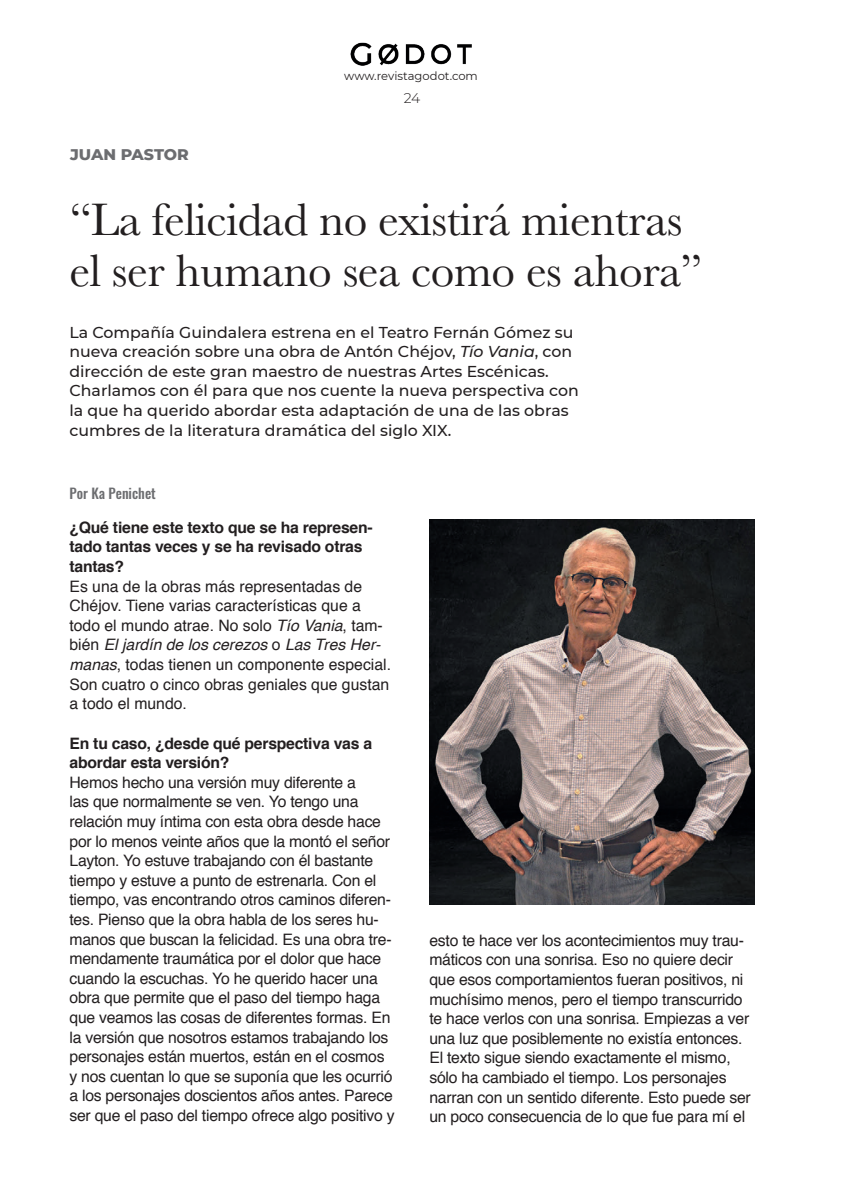
<style>
.page{position:relative;width:844px;height:1191px;background:#fff}
.page>*{position:absolute;margin:0;border:0;box-sizing:border-box;transform-origin:0 0}
.t1{font:47.25px "Baskerville";letter-spacing:-.01em;color:#231f20}
.t2{font:15.75px/19.6px "Helvetica";letter-spacing:-.015em;color:#231f20}
.t3{font:500 15.75px/19.6px "Montserrat";color:#231f20}
.t4{font:700 15.75px/19.6px "Helvetica";letter-spacing:-.015em;color:#231f20}
.t5{font:800 15.75px "Montserrat";letter-spacing:-.005em;color:#6c6d70}
.t6{font:500 14px "Oswald";color:#6c6d70}
.t7{font:300 14px "Montserrat";color:#231f20}
.t8{font:11.55px "Montserrat";color:#231f20}
.s1{font-style:italic}
</style>
<div class="page">
<img style="left:429px;top:520px;width:325px;height:384px">
<img style="left:350px;top:42px;width:121px;height:24px">
<p class="t8" style="left:344px;top:68px;width:135px">www.revistagodot.com</p>
<p class="t5" style="left:70px;top:142px;width:120px">JUAN PASTOR</p>
<p class="t7" style="left:403px;top:89px;width:18px">24</p>
<p class="t1" style="left:69px;top:190px;width:614px">“La felicidad no existirá mientras</p>
<p class="t1" style="left:69px;top:240px;width:634px">el ser humano sea como es ahora”</p>
<p class="t3" style="left:69px;top:321px;width:510px">La Compañía Guindalera estrena en el Teatro Fernán Gómez su nueva creación sobre una obra de Antón Chéjov, <span class="s1">Tío Vania</span>, con dirección de este gran maestro de nuestras Artes Escénicas.<br>Charlamos con él para que nos cuente la nueva perspectiva con la que ha querido abordar esta adaptación de una de las obras cumbres de la literatura dramática del siglo XIX.</p>
<p class="t6" style="left:69px;top:483px;width:88px">Por Ka Penichet</p>
<p class="t4" style="left:69px;top:518px;width:305px">¿Qué tiene este texto que se ha represen&shy;tado tantas veces y se ha revisado otras tantas?</p>
<p class="t2" style="left:69px;top:577px;width:323px">Es una de la obras más representadas de Chéjov. Tiene varias características que a todo el mundo atrae. No solo <span class="s1">Tío Vania</span>, tam&shy;bién <span class="s1">El jardín de los cerezos</span> o <span class="s1">Las Tres Her&shy;manas</span>, todas tienen un componente especial.<br>Son cuatro o cinco obras geniales que gustan a todo el mundo.</p>
<p class="t4" style="left:69px;top:733px;width:304px">En tu caso, ¿desde qué perspectiva vas a abordar esta versión?</p>
<p class="t2" style="left:69px;top:773px;width:326px">Hemos hecho una versión muy diferente a<br>las que normalmente se ven. Yo tengo una relación muy íntima con esta obra desde hace por lo menos veinte años que la montó el señor Layton. Yo estuve trabajando con él bastante tiempo y estuve a punto de estrenarla. Con el tiempo, vas encontrando otros caminos diferen&shy;tes. Pienso que la obra habla de los seres hu&shy;manos que buscan la felicidad. Es una obra tre&shy;mendamente traumática por el dolor que hace cuando la escuchas. Yo he querido hacer una obra que permite que el paso del tiempo haga que veamos las cosas de diferentes formas. En la versión que nosotros estamos trabajando los personajes están muertos, están en el cosmos y nos cuentan lo que se suponía que les ocurrió a los personajes doscientos años antes. Parece ser que el paso del tiempo ofrece algo positivo y</p>
<p class="t2" style="left:429px;top:931px;width:323px">esto te hace ver los acontecimientos muy trau&shy;máticos con una sonrisa. Eso no quiere decir que esos comportamientos fueran positivos, ni muchísimo menos, pero el tiempo transcurrido te hace verlos con una sonrisa. Empiezas a ver una luz que posiblemente no existía entonces.<br>El texto sigue siendo exactamente el mismo, sólo ha cambiado el tiempo. Los personajes narran con un sentido diferente. Esto puede ser un poco consecuencia de lo que fue para mí el</p>
</div>
